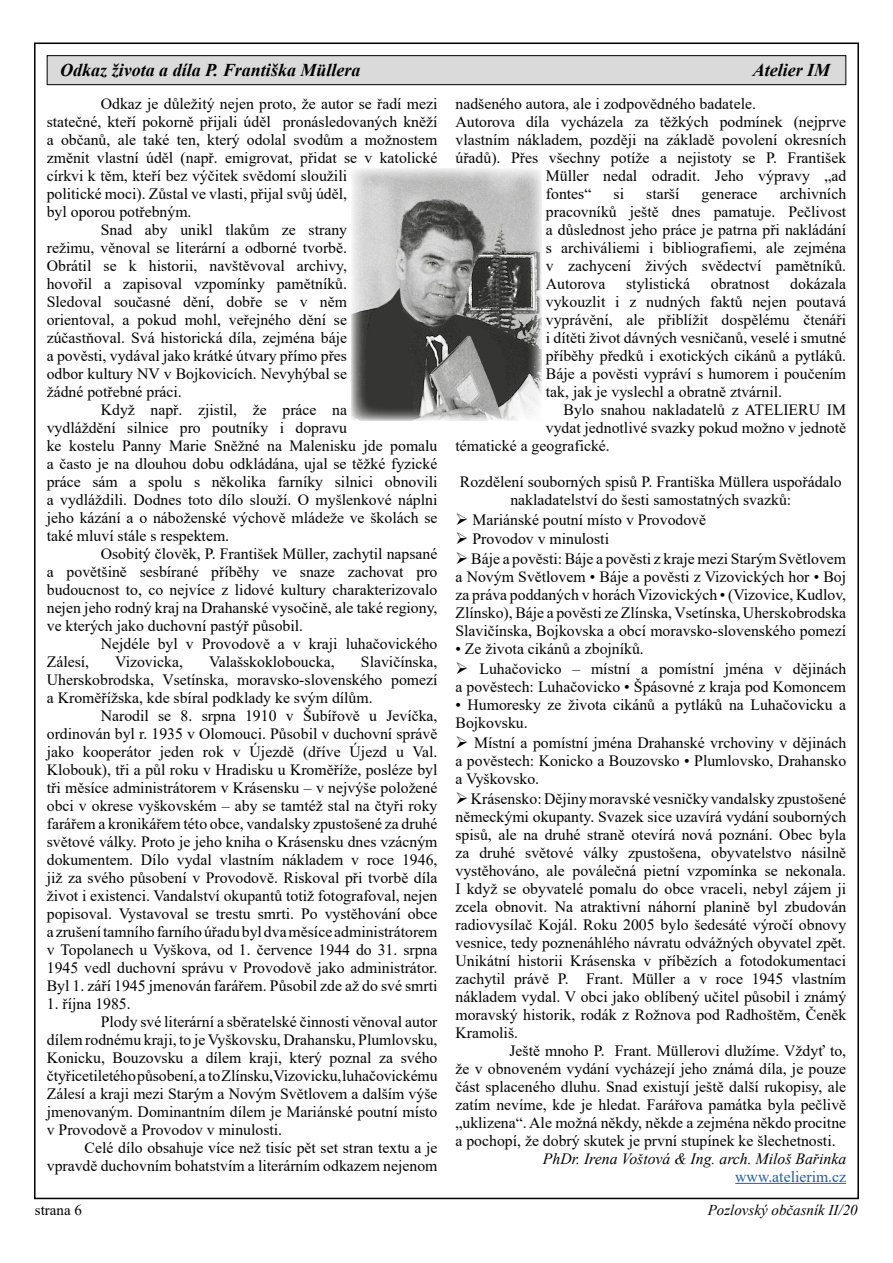
<style>
.page{position:relative;width:893px;height:1263px;background:#fff}
.page>*{position:absolute;margin:0;border:0;box-sizing:border-box;transform-origin:0 0}
.t1{font:italic 700 18px "Times New Roman";color:#000}
.t2{font:15.75px/18px "Times New Roman";color:#000;text-align:justify}
.t3{font:italic 15.75px "Times New Roman";color:#000}
.t4{font:15.75px "Times New Roman";color:#275b9b}
.t5{font:italic 15px "Times New Roman";color:#000}
.t6{font:15px "Times New Roman";color:#000}
</style>
<div class="page">
<div style="left:47px;top:56px;width:799px;height:29px;background:#dadada"></div>
<div style="left:47px;top:55px;width:799px;height:30px;border:1px solid #000"></div>
<hr style="left:735px;top:1183px;width:111px;height:1px;background:#275b9b">
<img style="left:351px;top:168px;width:191px;height:253px">
<p class="t1" style="left:60px;top:58px;width:302px">Odkaz života a díla P. Františka Müllera</p>
<p class="t1" style="left:753px;top:58px;width:79px">Atelier IM</p>
<p class="t2" style="left:101px;top:94px;width:338px">Odkaz je důležitý nejen proto, že autor se řadí mezi</p>
<p class="t2" style="left:47px;top:112px;width:392px">statečné, kteří pokorně přijali úděl pronásledovaných kněží</p>
<p class="t2" style="left:47px;top:130px;width:392px">a občanů, ale také ten, který odolal svodům a možnostem</p>
<p class="t2" style="left:47px;top:148px;width:392px">změnit vlastní úděl (např. emigrovat, přidat se v katolické</p>
<p class="t2" style="left:47px;top:166px;width:302px">církvi k těm, kteří bez výčitek svědomí sloužili</p>
<p class="t2" style="left:47px;top:184px;width:302px">politické moci). Zůstal ve vlasti, přijal svůj úděl,</p>
<p class="t2" style="left:47px;top:202px;width:146px">byl oporou potřebným.</p>
<p class="t2" style="left:101px;top:220px;width:248px">Snad aby unikl tlakům ze strany</p>
<p class="t2" style="left:47px;top:238px;width:302px">režimu, věnoval se literární a odborné tvorbě.</p>
<p class="t2" style="left:47px;top:256px;width:302px">Obrátil se k historii, navštěvoval archivy,</p>
<p class="t2" style="left:47px;top:274px;width:302px">hovořil a zapisoval vzpomínky pamětníků.</p>
<p class="t2" style="left:47px;top:292px;width:302px">Sledoval současné dění, dobře se v něm</p>
<p class="t2" style="left:47px;top:310px;width:302px">orientoval, a pokud mohl, veřejného dění se</p>
<p class="t2" style="left:47px;top:328px;width:302px">zúčastňoval. Svá historická díla, zejména báje</p>
<p class="t2" style="left:47px;top:346px;width:302px">a pověsti, vydával jako krátké útvary přímo přes</p>
<p class="t2" style="left:47px;top:364px;width:302px">odbor kultury NV v Bojkovicích. Nevyhýbal se</p>
<p class="t2" style="left:47px;top:382px;width:137px">žádné potřebné práci.</p>
<p class="t2" style="left:101px;top:400px;width:248px">Když např. zjistil, že práce na</p>
<p class="t2" style="left:47px;top:418px;width:302px">vydláždění silnice pro poutníky i dopravu</p>
<p class="t2" style="left:47px;top:436px;width:392px">ke kostelu Panny Marie Sněžné na Malenisku jde pomalu</p>
<p class="t2" style="left:47px;top:454px;width:392px">a často je na dlouhou dobu odkládána, ujal se těžké fyzické</p>
<p class="t2" style="left:47px;top:472px;width:392px">práce sám a spolu s několika farníky silnici obnovili</p>
<p class="t2" style="left:47px;top:490px;width:392px">a vydláždili. Dodnes toto dílo slouží. O myšlenkové náplni</p>
<p class="t2" style="left:47px;top:508px;width:392px">jeho kázání a o náboženské výchově mládeže ve školách se</p>
<p class="t2" style="left:47px;top:526px;width:184px">také mluví stále s respektem.</p>
<p class="t2" style="left:101px;top:544px;width:338px">Osobitý člověk, P. František Müller, zachytil napsané</p>
<p class="t2" style="left:47px;top:562px;width:392px">a povětšině sesbírané příběhy ve snaze zachovat pro</p>
<p class="t2" style="left:47px;top:580px;width:392px">budoucnost to, co nejvíce z lidové kultury charakterizovalo</p>
<p class="t2" style="left:47px;top:598px;width:392px">nejen jeho rodný kraj na Drahanské vysočině, ale také regiony,</p>
<p class="t2" style="left:47px;top:616px;width:258px">ve kterých jako duchovní pastýř působil.</p>
<p class="t2" style="left:101px;top:634px;width:338px">Nejdéle byl v Provodově a v kraji luhačovického</p>
<p class="t2" style="left:47px;top:652px;width:44px">Zálesí,</p>
<p class="t2" style="left:115px;top:652px;width:69px">Vizovicka,</p>
<p class="t2" style="left:209px;top:652px;width:127px">Valašskokloboucka,</p>
<p class="t2" style="left:455px;top:94px;width:302px">nadšeného autora, ale i zodpovědného badatele.</p>
<p class="t2" style="left:455px;top:112px;width:392px">Autorova díla vycházela za těžkých podmínek (nejprve</p>
<p class="t2" style="left:455px;top:130px;width:392px">vlastním nákladem, později na základě povolení okresních</p>
<p class="t2" style="left:455px;top:148px;width:392px">úřadů). Přes všechny potíže a nejistoty se P. František</p>
<p class="t2" style="left:546px;top:166px;width:302px">Müller nedal odradit. Jeho výpravy „ad</p>
<p class="t2" style="left:546px;top:184px;width:47px">fontes“</p>
<p class="t2" style="left:613px;top:184px;width:12px">si</p>
<p class="t2" style="left:646px;top:184px;width:35px">starší</p>
<p class="t2" style="left:702px;top:184px;width:57px">generace</p>
<p class="t2" style="left:546px;top:184px;width:302px;text-indent:234px">archivních pracovníků ještě dnes pamatuje. Pečlivost a důslednost jeho práce je patrna při nakládání s archiváliemi i bibliografiemi, ale zejména v zachycení živých svědectví pamětníků.<br>Autorova</p>
<p class="t2" style="left:546px;top:274px;width:302px;text-indent:244px">dokázala vykouzlit i z nudných faktů nejen poutavá vyprávění, ale přiblížit dospělému čtenáři i dítěti život dávných vesničanů, veselé i smutné příběhy předků i exotických cikánů a pytláků.<br>Báje a pověsti vypráví s humorem i poučením tak, jak je vyslechl a obratně ztvárnil.</p>
<p class="t2" style="left:563px;top:400px;width:284px">Bylo snahou nakladatelů z ATELIERU IM</p>
<p class="t2" style="left:546px;top:418px;width:302px">vydat jednotlivé svazky pokud možno v jednotě</p>
<p class="t2" style="left:455px;top:436px;width:156px">tématické a geografické.</p>
<p class="t2" style="left:460px;top:472px;width:383px;text-align:center">Rozdělení souborných spisů P. Františka Müllera uspořádalo nakladatelství do šesti samostatných svazků:</p>
<p class="t2" style="left:455px;top:510px;width:252px">➢ Mariánské poutní místo v Provodově</p>
<p class="t2" style="left:455px;top:530px;width:155px">➢ Provodov v minulosti</p>
<p class="t2" style="left:455px;top:549px;width:392px">➢ Báje a pověsti: Báje a pověsti z kraje mezi Starým Světlovem a Novým Světlovem • Báje a pověsti z Vizovických hor • Boj za práva poddaných v horách Vizovických • (Vizovice, Kudlov, Zlínsko), Báje a pověsti ze Zlínska, Vsetínska, Uherskobrodska Slavičínska, Bojkovska a obcí moravsko-slovenského pomezí</p>
<p class="t2" style="left:455px;top:639px;width:190px">• Ze života cikánů a zbojníků.</p>
<p class="t2" style="left:455px;top:659px;width:392px">➢ Luhačovicko – místní a pomístní jména v dějinách a pověstech: Luhačovicko • Špásovné z kraja pod Komoncem</p>
<p class="t2" style="left:455px;top:695px;width:392px">• Humoresky ze života cikánů a pytláků na Luhačovicku a<br>Bojkovsku.</p>
<p class="t2" style="left:455px;top:733px;width:392px">➢ Místní a pomístní jména Drahanské vrchoviny v dějinách a pověstech: Konicko a Bouzovsko • Plumlovsko, Drahansko a Vyškovsko.</p>
<p class="t2" style="left:455px;top:789px;width:392px">➢ Krásensko: Dějiny moravské vesničky vandalsky zpustošené německými okupanty. Svazek sice uzavírá vydání souborných spisů, ale na druhé straně otevírá nová poznání. Obec byla za druhé světové války zpustošena, obyvatelstvo násilně vystěhováno, ale poválečná pietní vzpomínka se nekonala.<br>I když se obyvatelé pomalu do obce vraceli, nebyl zájem ji zcela obnovit. Na atraktivní náhorní planině byl zbudován radiovysílač Kojál. Roku 2005 bylo šedesáté výročí obnovy vesnice, tedy poznenáhlého návratu odvážných obyvatel zpět.<br>Unikátní historii Krásenska v příbězích a fotodokumentaci zachytil právě P. Frant. Müller a v roce 1945 vlastním nákladem vydal. V obci jako oblíbený učitel působil i známý moravský historik, rodák z Rožnova pod Radhoštěm, Čeněk Kramoliš.</p>
<p class="t2" style="left:455px;top:1041px;width:392px;text-indent:54px">Ještě mnoho P. Frant. Müllerovi dlužíme. Vždyť to, že v obnoveném vydání vycházejí jeho známá díla, je pouze část splaceného dluhu. Snad existují ještě další rukopisy, ale zatím nevíme, kde je hledat. Farářova památka byla pečlivě „uklizena“. Ale možná někdy, někde a zejména někdo procitne a pochopí, že dobrý skutek je první stupínek ke šlechetnosti.</p>
<p class="t3" style="left:543px;top:1147px;width:305px">PhDr. Irena Voštová &amp; Ing. arch. Miloš Bařinka</p>
<p class="t4" style="left:735px;top:1165px;width:112px">www.atelierim.cz</p>
<p class="t2" style="left:626px;top:274px;width:65px">stylistická</p>
<p class="t2" style="left:711px;top:274px;width:60px">obratnost</p>
<p class="t2" style="left:47px;top:652px;width:392px;text-indent:314px">Slavičínska, Uherskobrodska, Vsetínska, moravsko-slovenského pomezí a Kroměřížska, kde sbíral podklady ke svým dílům.</p>
<p class="t2" style="left:47px;top:706px;width:392px;text-indent:54px">Narodil se 8. srpna 1910 v Šubířově u Jevíčka, ordinován byl r. 1935 v Olomouci. Působil v duchovní správě jako kooperátor jeden rok v Újezdě (dříve Újezd u Val.<br>Klobouk), tři a půl roku v Hradisku u Kroměříže, posléze byl tři měsíce administrátorem v Krásensku – v nejvýše položené obci v okrese vyškovském – aby se tamtéž stal na čtyři roky farářem a kronikářem této obce, vandalsky zpustošené za druhé světové války. Proto je jeho kniha o Krásensku dnes vzácným dokumentem. Dílo vydal vlastním nákladem v roce 1946, již za svého působení v Provodově. Riskoval při tvorbě díla život i existenci. Vandalství okupantů totiž fotografoval, nejen popisoval. Vystavoval se trestu smrti. Po vystěhování obce a zrušení tamního farního úřadu byl dva měsíce administrátorem v Topolanech u Vyškova, od 1. července 1944 do 31. srpna 1945 vedl duchovní správu v Provodově jako administrátor.<br>Byl 1. září 1945 jmenován farářem. Působil zde až do své smrti</p>
<p class="t2" style="left:47px;top:994px;width:85px">1. října 1985.</p>
<p class="t2" style="left:101px;top:1012px;width:338px">Plody své literární a sběratelské činnosti věnoval autor</p>
<p class="t2" style="left:47px;top:1030px;width:392px">dílem rodnému kraji, to je Vyškovsku, Drahansku, Plumlovsku,</p>
<p class="t2" style="left:47px;top:1048px;width:392px">Konicku, Bouzovsku a dílem kraji, který poznal za svého</p>
<p class="t2" style="left:47px;top:1066px;width:392px">čtyřicetiletého působení, a to Zlínsku, Vizovicku, luhačovickému</p>
<p class="t2" style="left:47px;top:1084px;width:392px">Zálesí a kraji mezi Starým a Novým Světlovem a dalším výše</p>
<p class="t2" style="left:47px;top:1102px;width:392px">jmenovaným. Dominantním dílem je Mariánské poutní místo</p>
<p class="t2" style="left:47px;top:1120px;width:237px">v Provodově a Provodov v minulosti.</p>
<p class="t2" style="left:85px;top:1138px;width:354px">Celé dílo obsahuje více než tisíc pět set stran textu a je</p>
<p class="t2" style="left:47px;top:1156px;width:392px">vpravdě duchovním bohatstvím a literárním odkazem nejenom</p>
<p class="t6" style="left:35px;top:1199px;width:49px">strana 6</p>
<p class="t5" style="left:708px;top:1200px;width:151px">Pozlovský občasník II/20</p>
</div>
